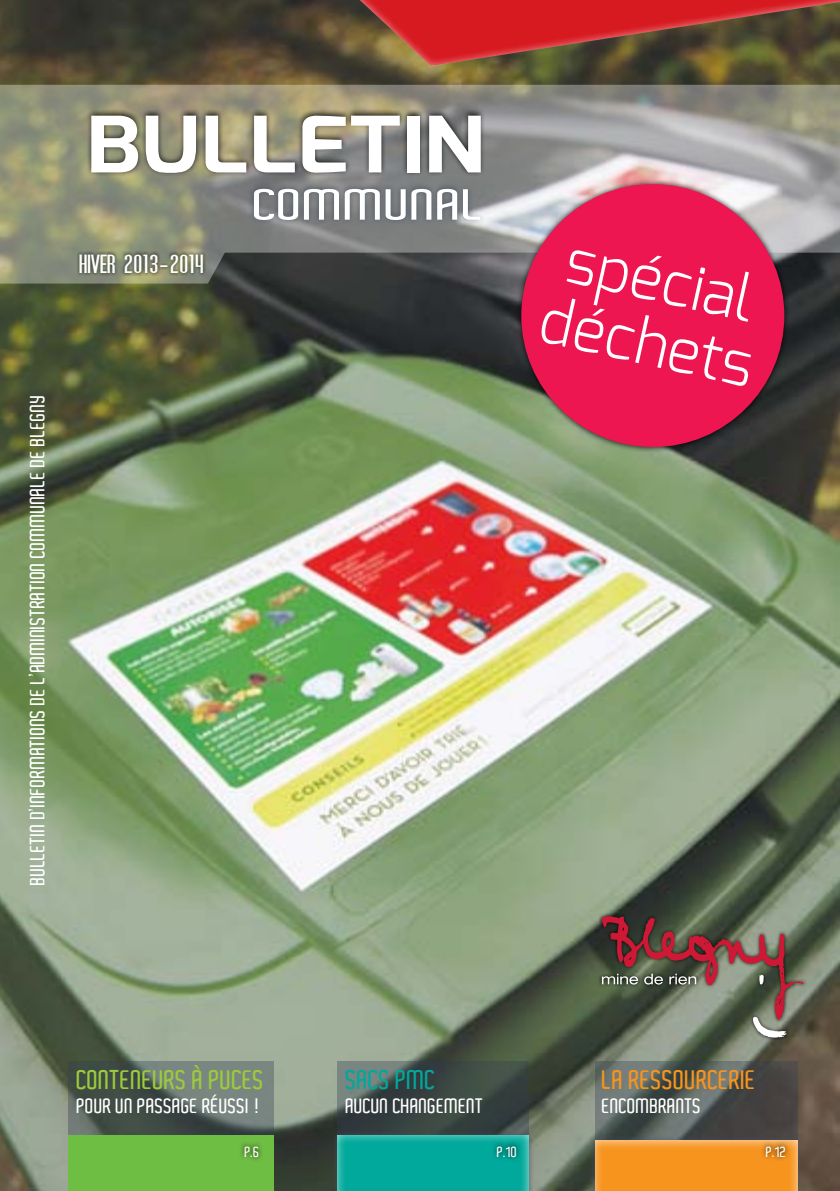
<style>
.page{position:relative;width:840px;height:1191px;background:#fff}
.page>*{position:absolute;margin:0;border:0;box-sizing:border-box;transform-origin:0 0}
.t1{font:700 77.6px "Exo";color:#fff;scale:1.16 1}
.t2{font:300 62px/63.8px "Exo";color:#fff}
.t3{font:600 42px "Aldo";color:#fff;scale:1.4 1}
.t4{font:700 27.4px "SF Movie Poster";color:#fff;scale:1.43 1}
.t5{font:600 26px "Aldo";color:#9ccb3b}
.t6{font:600 26px "Aldo";color:#f7941e}
.t7{font:600 26px "Aldo";color:#00a99b}
.t8{font:600 20px "Aldo";color:#fff}
.t9{font:600 14.2px "Aldo";color:#fff}
</style>
<div class="page">
<img style="left:0;top:0;width:839px;height:1191px">
<svg style="left:0;top:85px;width:839px;height:198px;background:#8d8d82"></svg>
<div style="left:322px;top:0;width:517px;height:68px;background:#fff;opacity:.75"></div>
<div style="left:87px;top:110px;width:398px;height:66px;background:#000;opacity:.75"></div>
<svg style="left:68px;top:1061px;width:206px;height:74px;background:#58645f"></svg>
<div style="left:68px;top:1135px;width:206px;height:56px;background:#6fbe44"></div>
<svg style="left:337px;top:1061px;width:191px;height:69px;background:#424d4a"></svg>
<svg style="left:594px;top:1061px;width:203px;height:74px;background:#525855"></svg>
<div style="left:332px;top:1130px;width:202px;height:61px;background:#465268;opacity:.75"></div>
<div style="left:320px;top:1135px;width:228px;height:56px;background:#fff;opacity:.75"></div>
<div style="left:589px;top:1135px;width:212px;height:56px;background:#465268;opacity:.75"></div>
<div style="left:577px;top:1137px;width:240px;height:54px;background:#fff;opacity:.75"></div>
<div style="left:249px;top:184px;width:236px;height:40px;background:#465268;opacity:.75"></div>
<div style="left:78px;top:251px;width:128px;height:24px;background:#000;opacity:.6"></div>
<div style="left:239px;top:1140px;width:24px;height:22px;background:#000;opacity:.75"></div>
<div style="left:492px;top:1140px;width:28px;height:22px;background:#000;opacity:.75"></div>
<div style="left:760px;top:1140px;width:28px;height:20px;background:#000;opacity:.75"></div>
<div style="left:597px;top:913px;width:208px;height:128px;background:#000;opacity:.75"></div>
<svg style="left:600px;top:915px;width:203px;height:123px;background:#6e6055"></svg>
<div style="left:516px;top:179px;width:272px;height:272px;background:#000;opacity:.75"></div>
<div style="left:521px;top:184px;width:262px;height:263px;background:#ed1651;border-radius:50%"></div>
<h1 class="t1" style="left:86px;top:95px;width:345px">BULLETIN</h1>
<h3 class="t4" style="left:79px;top:249px;width:89px">HIVER 2013-2014</h3>
<h3 class="t3" style="left:254px;top:181px;width:22px">COMMUNAL</h3>
<p class="t8" style="left:26px;top:885px;width:492px;rotate:-90deg">BULLETIN D’INFORMATIONS DE L’ADMINISTRATION COMMUNALE DE BLEGNY</p>
<h2 class="t2" style="left:559px;top:225px;width:219px;rotate:12deg">spécial déchets</h2>
<h3 class="t5" style="left:77px;top:1065px;width:189px">CONTENEURS À PUCES</h3>
<p class="t8" style="left:77px;top:1095px;width:184px">POUR UN PASSAGE RÉUSSI !</p>
<h3 class="t7" style="left:345px;top:1065px;width:92px">SACS PMC</h3>
<p class="t8" style="left:345px;top:1095px;width:139px">AUCUN CHANGEMENT</p>
<h3 class="t6" style="left:602px;top:1065px;width:155px">LA RESSOURCERIE</h3>
<p class="t8" style="left:602px;top:1095px;width:101px">ENCOMBRANTS</p>
<p class="t9" style="left:244px;top:1143px;width:17px">P.6</p>
<p class="t9" style="left:497px;top:1143px;width:22px">P.10</p>
<p class="t9" style="left:765px;top:1143px;width:22px">P.12</p>
</div>
